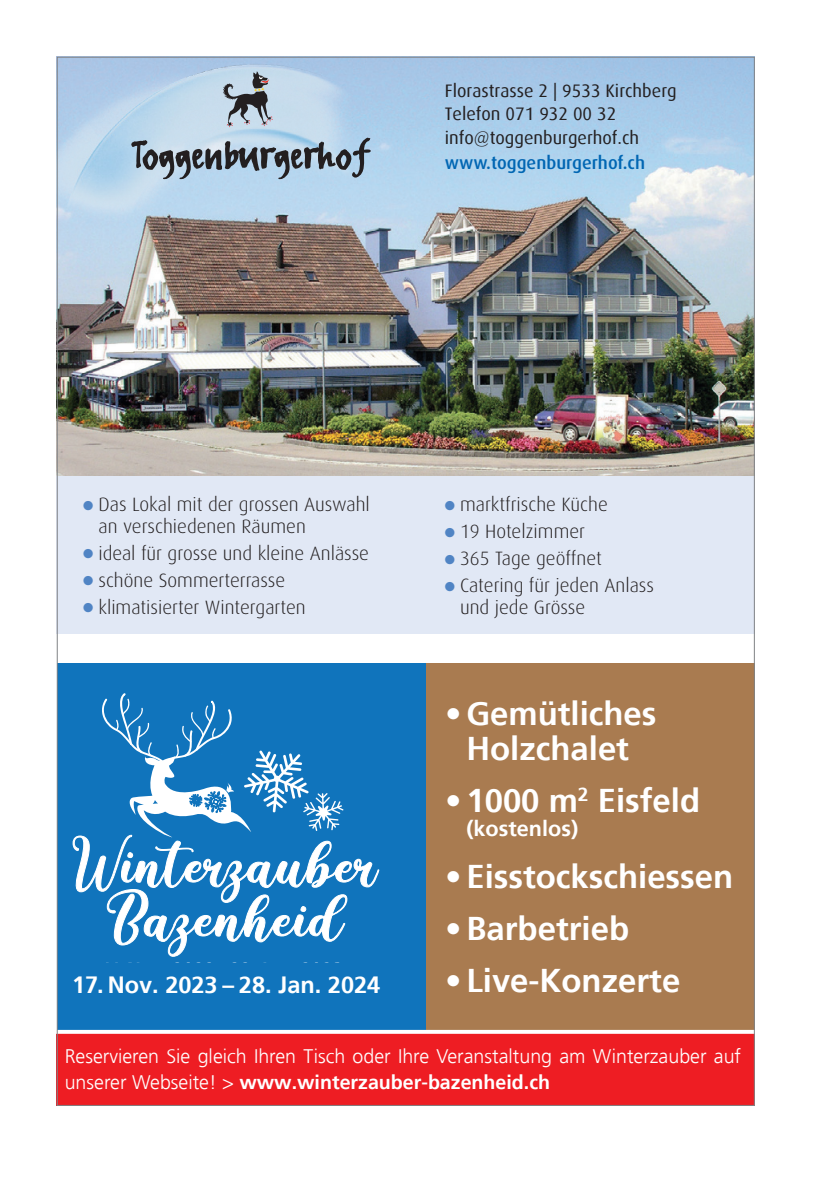
<style>
.page{position:relative;width:840px;height:1191px;background:#fff}
.page>*{position:absolute;margin:0;border:0;box-sizing:border-box;transform-origin:0 0}
.t1{font:700 32.8px/34.4px "Frutiger";color:#fff;text-align:center}
.t2{font:700 23.6px "Frutiger";color:#fff}
.t3{font:700 21.6px "Frutiger";color:#fff}
.t4{font:300 19.6px/25.4px "Frutiger";color:#fff}
.t5{font:300 19.4px/21.4px "Dax";color:#231f20}
.t6{font:18.2px/23.6px "Dax";color:#231f20}
.t7{font:500 18.2px "Dax";color:#0166b3}
.s1{color:#5084c4}
.s2{font-weight:700}
</style>
<div class="page">
<img style="left:59px;top:59px;width:693px;height:1045px">
<p class="t6" style="left:444px;top:79px;width:233px">Florastrasse 2 | 9533 Kirchberg<br>Telefon 071 932 00 32 info@toggenburgerhof.ch</p>
<p class="t7" style="left:444px;top:153px;width:202px">www.toggenburgerhof.ch</p>
<p class="t5" style="left:98px;top:494px;width:273px;text-indent:-15px"><span class="s1">●</span> Das Lokal mit der grossen Auswahl an verschiedenen Räumen</p>
<p class="t5" style="left:83px;top:543px;width:287px"><span class="s1">●</span> ideal für grosse und kleine Anlässe</p>
<p class="t5" style="left:83px;top:570px;width:203px"><span class="s1">●</span> schöne Sommerterrasse</p>
<p class="t5" style="left:83px;top:597px;width:224px"><span class="s1">●</span> klimatisierter Wintergarten</p>
<p class="t5" style="left:444px;top:494px;width:164px"><span class="s1">●</span> marktfrische Küche</p>
<p class="t5" style="left:444px;top:521px;width:142px"><span class="s1">●</span> 19 Hotelzimmer</p>
<p class="t5" style="left:444px;top:548px;width:158px"><span class="s1">●</span> 365 Tage geöffnet</p>
<p class="t5" style="left:460px;top:575px;width:195px;text-indent:-15px"><span class="s1">●</span> Catering für jeden Anlass und jede Grösse</p>
<h1 class="t1" style="left:445px;top:699px;width:213px">• Gemütliches<br>Holzchalet</h1>
<h1 class="t1" style="left:445px;top:785px;width:256px">• 1000 m<sup>2</sup> Eisfeld</h1>
<p class="t3" style="left:466px;top:819px;width:113px">(kostenlos)</p>
<h1 class="t1" style="left:445px;top:862px;width:289px">• Eisstockschiessen</h1>
<h1 class="t1" style="left:445px;top:914px;width:185px">•Barbetrieb</h1>
<p class="t2" style="left:72px;top:974px;width:309px">17. Nov. 2023 – 28. Jan. 2024</p>
<h1 class="t1" style="left:445px;top:966px;width:236px">• Live-Konzerte</h1>
<p class="t4" style="left:65px;top:1045px;width:677px">Reservieren Sie gleich Ihren Tisch oder Ihre Veranstaltung am Winterzauber auf unserer Webseite! &gt; <span class="s2">www.winterzauber-bazenheid.ch</span></p>
</div>
